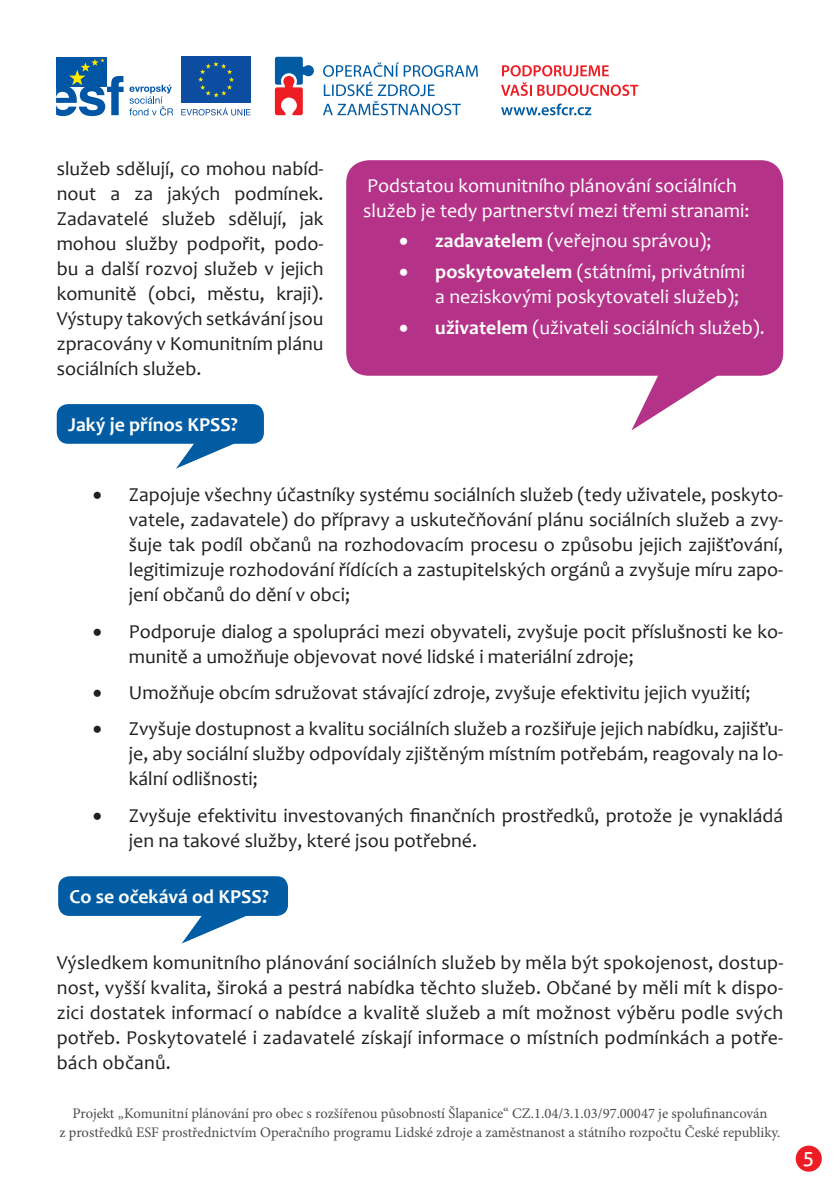
<style>
.page{position:relative;width:840px;height:1191px;background:#fff}
.page>*{position:absolute;margin:0;border:0;box-sizing:border-box;transform-origin:0 0}
.t1{font:20px "Aller";color:#fff}
.t2{font:19.8px/25px "Candara";color:#231f20;text-align:justify}
.t3{font:19.8px/25px "Candara";color:#fff}
.t4{font:700 19.8px "Candara";color:#fff}
.t5{font:14.6px/18.8px "Minion Pro";color:#4b4c4d;text-align:center}
.s1{font-weight:700}
</style>
<div class="page">
<svg style="left:323px;top:62px;width:154px;height:53px"></svg>
<svg style="left:275px;top:57px;width:39px;height:58px"></svg>
<div style="left:181px;top:57px;width:69px;height:46px;background:#0d4da1"></div>
<svg style="left:198px;top:62px;width:36px;height:35px"></svg>
<svg style="left:181px;top:107px;width:69px;height:8px"></svg>
<svg style="left:502px;top:65px;width:106px;height:11px"></svg>
<svg style="left:501px;top:82px;width:30px;height:14px"></svg>
<svg style="left:537px;top:85px;width:101px;height:11px"></svg>
<svg style="left:501px;top:103px;width:90px;height:12px"></svg>
<div style="left:56px;top:57px;width:51px;height:30px;background:#0155a5"></div>
<svg style="left:56px;top:58px;width:67px;height:58px"></svg>
<svg style="left:129px;top:85px;width:44px;height:31px"></svg>
<div style="left:795px;top:1145px;width:26px;height:26px;background:#ee1d23;border-radius:50%"></div>
<div style="left:346px;top:160px;width:436px;height:216px;background:#b43389;border-radius:23px"></div>
<svg style="left:631px;top:375px;width:116px;height:55px"></svg>
<div style="left:57px;top:404px;width:207px;height:40px;background:#015ca3;border-radius:11px"></div>
<svg style="left:176px;top:443px;width:69px;height:25px"></svg>
<div style="left:58px;top:876px;width:230px;height:40px;background:#015ca3;border-radius:11px"></div>
<svg style="left:181px;top:915px;width:70px;height:28px"></svg>
<p class="t2" style="left:57px;top:155px;width:268px">služeb sdělují, co mohou nabíd&shy;nout a za jakých podmínek.<br>Zadavatelé služeb sdělují, jak mohou služby podpořit, podo&shy;bu a další rozvoj služeb v jejich komunitě (obci, městu, kraji).<br>Výstupy takových setkávání jsou zpracovány v Komunitním plánu sociálních služeb.</p>
<p class="t4" style="left:68px;top:412px;width:171px">Jaký je přínos KPSS?</p>
<p class="t3" style="left:363px;top:172px;width:387px">Podstatou komunitního plánování sociálních služeb je tedy partnerství mezi třemi stranami:</p>
<p class="t3" style="left:399px;top:228px;width:313px">• <span class="s1">zadavatelem</span> (veřejnou správou);</p>
<p class="t3" style="left:435px;top:259px;width:311px;text-indent:-36px">• <span class="s1">poskytovatelem</span> (státními, privátními a neziskovými poskytovateli služeb);</p>
<p class="t3" style="left:399px;top:314px;width:367px">• <span class="s1">uživatelem</span> (uživateli sociálních služeb).</p>
<p class="t2" style="left:129px;top:482px;width:655px;text-indent:-36px">• Zapojuje všechny účastníky systému sociálních služeb (tedy uživatele, poskyto&shy;vatele, zadavatele) do přípravy a uskutečňování plánu sociálních služeb a zvy&shy;šuje tak podíl občanů na rozhodovacím procesu o způsobu jejich zajišťování, legitimizuje rozhodování řídících a zastupitelských orgánů a zvyšuje míru zapo&shy;jení občanů do dění v obci;</p>
<p class="t2" style="left:129px;top:618px;width:655px;text-indent:-36px">• Podporuje dialog a spolupráci mezi obyvateli, zvyšuje pocit příslušnosti ke ko&shy;munitě a umožňuje objevovat nové lidské i materiální zdroje;</p>
<p class="t2" style="left:93px;top:679px;width:659px">• Umožňuje obcím sdružovat stávající zdroje, zvyšuje efektivitu jejich využití;</p>
<p class="t2" style="left:129px;top:716px;width:655px;text-indent:-36px">• Zvyšuje dostupnost a kvalitu sociálních služeb a rozšiřuje jejich nabídku, zajišťu&shy;je, aby sociální služby odpovídaly zjištěným místním potřebám, reagovaly na lo&shy;kální odlišnosti;</p>
<p class="t2" style="left:129px;top:802px;width:655px;text-indent:-36px">• Zvyšuje efektivitu investovaných finančních prostředků, protože je vynakládá jen na takové služby, které jsou potřebné.</p>
<p class="t4" style="left:69px;top:884px;width:201px">Co se očekává od KPSS?</p>
<p class="t2" style="left:57px;top:950px;width:727px">Výsledkem komunitního plánování sociálních služeb by měla být spokojenost, dostup&shy;nost, vyšší kvalita, široká a pestrá nabídka těchto služeb. Občané by měli mít k dispo&shy;zici dostatek informací o nabídce a kvalitě služeb a mít možnost výběru podle svých potřeb. Poskytovatelé i zadavatelé získají informace o místních podmínkách a potře&shy;bách občanů.</p>
<p class="t5" style="left:59px;top:1104px;width:722px">Projekt „Komunitní plánování pro obec s rozšířenou působností Šlapanice“ CZ.1.04/3.1.03/97.00047 je spolufinancován<br>z prostředků ESF prostřednictvím Operačního programu Lidské zdroje a zaměstnanost a státního rozpočtu České republiky.</p>
<p class="t1" style="left:801px;top:1145px;width:13px">5</p>
</div>
